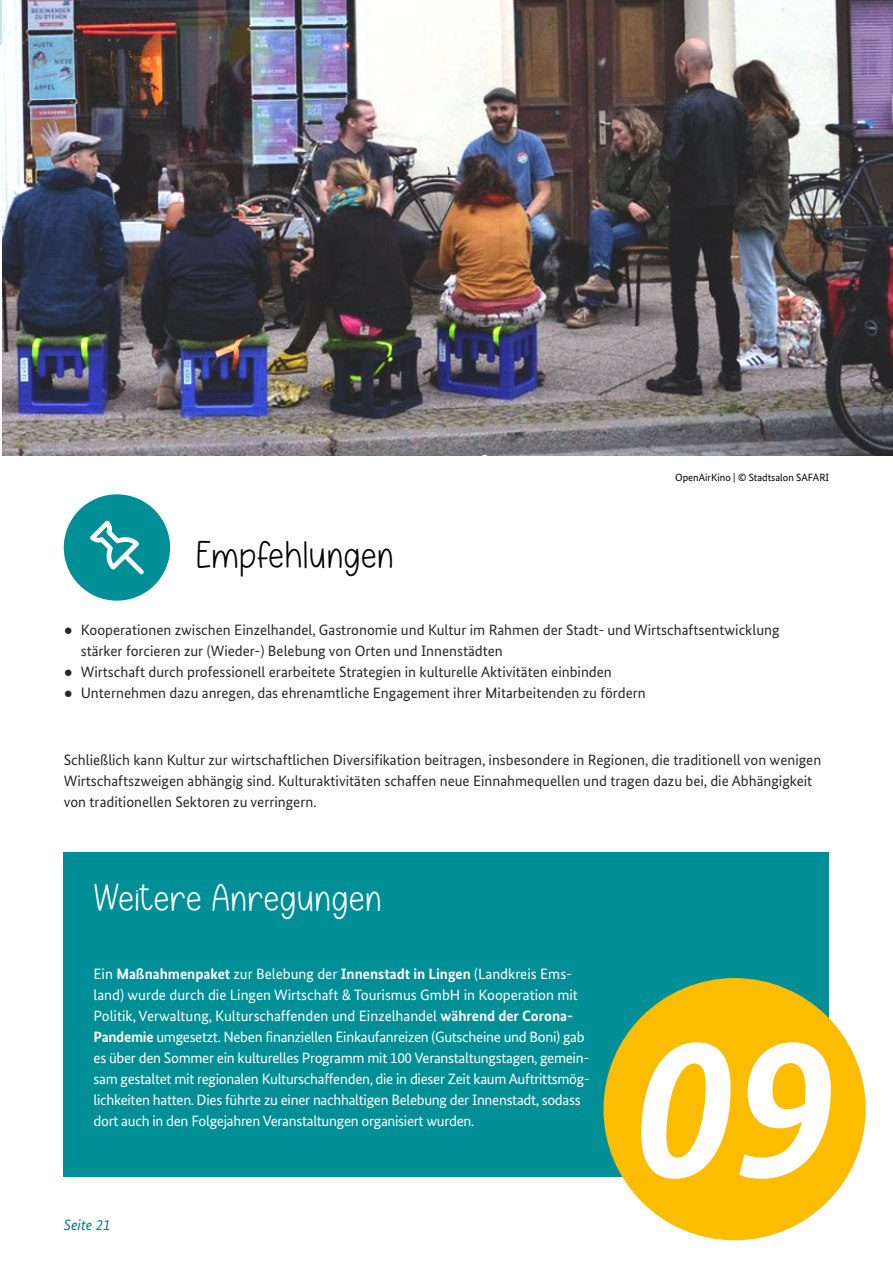
<style>
.page{position:relative;width:893px;height:1263px;background:#fff}
.page>*{position:absolute;margin:0;border:0;box-sizing:border-box;transform-origin:0 0}
.t1{font:italic 700 202.5px "Bundes Sans";color:#fff}
.t2{font:39px "Simple Handmade";color:#fff}
.t3{font:39px "Simple Handmade";color:#000}
.Fließtext{font:15px/21px "Bundes Sans";color:#282827}
.Fließtext_weiß_regular{font:15px/21px "Bundes Sans";letter-spacing:-.02em;color:#fff}
.t4{font:italic 15px "Bundes Sans";color:#007a80}
.t5{font:10.5px "Bundes Sans";color:#000}
.s1{font-family:"Times New Roman";font-weight:700}
.s2{font-weight:700}
</style>
<div class="page">
<div style="left:64px;top:852px;width:765px;height:324px;background:#008f96"></div>
<div style="left:603px;top:978px;width:263px;height:262px;background:#fcbd00;border-radius:50%"></div>
<img style="left:2px;top:0;width:891px;height:455px">
<div style="left:64px;top:494px;width:106px;height:107px;background:#008f96;border-radius:50%"></div>
<svg style="left:90px;top:520px;width:54px;height:54px"></svg>
<h3 class="t3" style="left:196px;top:533px;width:200px">Empfehlungen</h3>
<p class="t5" style="left:675px;top:471px;width:156px">OpenAirKino | © Stadtsalon SAFARI</p>
<p class="Fließtext" style="left:81px;top:619px;width:700px;text-indent:-17px"><span class="s1">●</span> Kooperationen zwischen Einzelhandel, Gastronomie und Kultur im Rahmen der Stadt- und Wirtschaftsentwicklung stärker forcieren zur (Wieder-) Belebung von Orten und Innenstädten</p>
<p class="Fließtext" style="left:64px;top:661px;width:550px"><span class="s1">●</span> Wirtschaft durch professionell erarbeitete Strategien in kulturelle Aktivitäten einbinden</p>
<p class="Fließtext" style="left:64px;top:682px;width:583px"><span class="s1">●</span> Unternehmen dazu anregen, das ehrenamtliche Engagement ihrer Mitarbeitenden zu fördern</p>
<p class="Fließtext" style="left:64px;top:749px;width:759px">Schließlich kann Kultur zur wirtschaftlichen Diversifikation beitragen, insbesondere in Regionen, die traditionell von wenigen<br>Wirtschaftszweigen abhängig sind. Kulturaktivitäten schaffen neue Einnahmequellen und tragen dazu bei, die Abhängigkeit von traditionellen Sektoren zu verringern.</p>
<h3 class="t2" style="left:94px;top:877px;width:290px">Weitere Anregungen</h3>
<p class="Fließtext_weiß_regular" style="left:94px;top:963px;width:498px">Ein <span class="s2">Maßnahmenpaket</span> zur Belebung der <span class="s2">Innenstadt in Lingen</span> (Landkreis Ems&shy;land) wurde durch die Lingen Wirtschaft &amp; Tourismus GmbH in Kooperation mit Politik, Verwaltung, Kulturschaffenden und Einzelhandel <span class="s2">während der Corona-Pandemie</span> umgesetzt. Neben finanziellen Einkaufanreizen (Gutscheine und Boni) gab es über den Sommer ein kulturelles Programm mit 100 Veranstaltungstagen, gemein&shy;sam gestaltet mit regionalen Kulturschaffenden, die in dieser Zeit kaum Auftrittsmög&shy;lichkeiten hatten. Dies führte zu einer nachhaltigen Belebung der Innenstadt, sodass dort auch in den Folgejahren Veranstaltungen organisiert wurden.</p>
<p class="t4" style="left:64px;top:1216px;width:48px">Seite 21</p>
<h1 class="t1" style="left:634px;top:983px;width:204px">09</h1>
</div>
